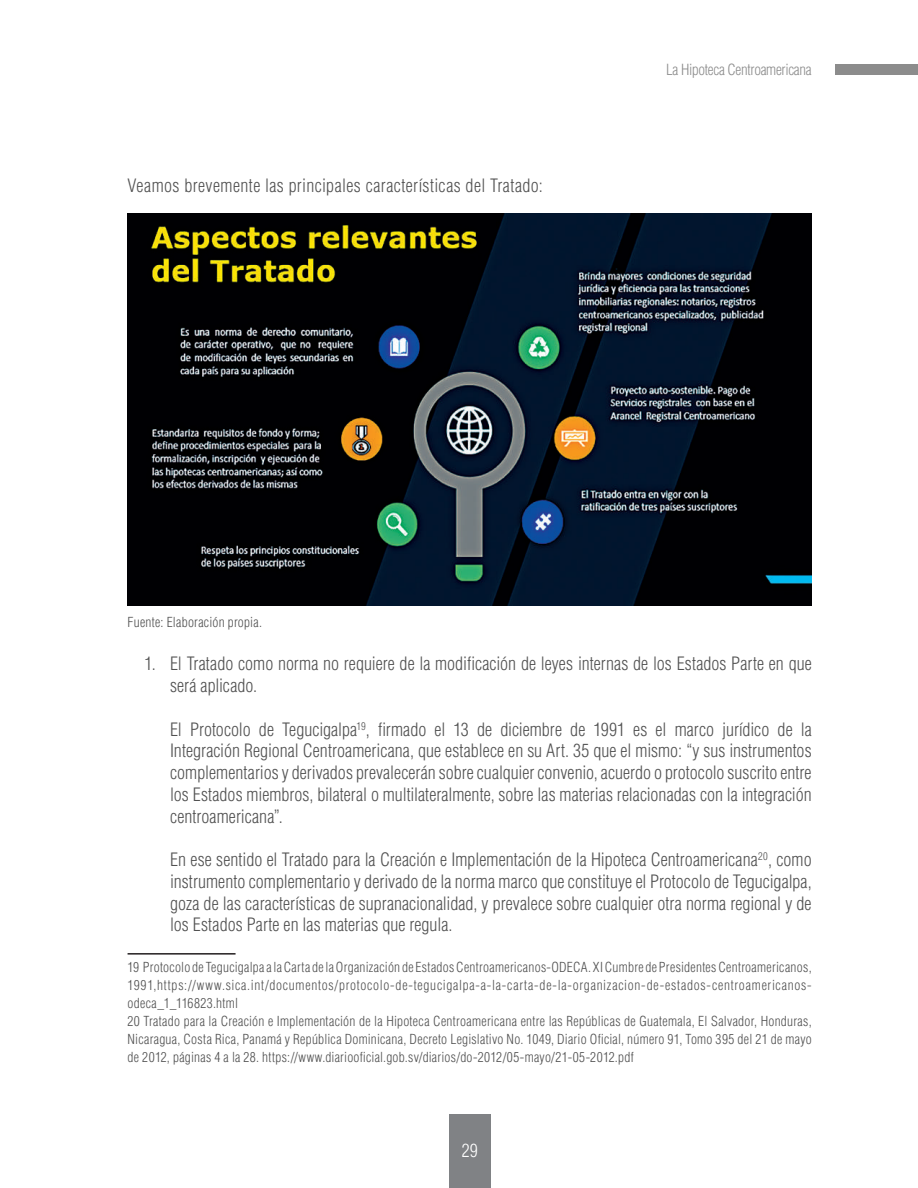
<style>
.page{position:relative;width:918px;height:1188px;background:#fff}
.page>*{position:absolute;margin:0;border:0;box-sizing:border-box;transform-origin:0 0}
.t1{font:300 condensed 18px/21.8px "Helvetica LT Std";letter-spacing:.005em;color:#515151;text-align:justify}
.t2{font:300 condensed 18px "Helvetica LT Std";letter-spacing:.025em;color:#515151}
.t3{font:300 condensed 18px "Helvetica LT Std";color:#fff}
.t4{font:300 condensed 15px "Helvetica LT Std";letter-spacing:-.02em;color:#8c8c8c}
.t5{font:300 condensed 13.5px/18px "Helvetica LT Std";letter-spacing:.025em;color:#515151}
</style>
<div class="page">
<div style="left:835px;top:64px;width:83px;height:11px;background:#8c8c8c"></div>
<hr style="left:128px;top:953px;width:108px;height:2px;background:#231f20">
<img style="left:128px;top:214px;width:684px;height:391px">
<div style="left:449px;top:1114px;width:41px;height:74px;background:#808285"></div>
<p class="t2" style="left:128px;top:174px;width:417px">Veamos brevemente las principales características del Tratado:</p>
<p class="t4" style="left:666px;top:60px;width:147px">La Hipoteca Centroamericana</p>
<p class="t5" style="left:128px;top:613px;width:136px">Fuente: Elaboración propia.</p>
<p class="t1" style="left:170px;top:653px;width:643px;text-indent:-26px">1. El Tratado como norma no requiere de la modificación de leyes internas de los Estados Parte en que será aplicado.</p>
<p class="t1" style="left:170px;top:718px;width:643px">El Protocolo de Tegucigalpa<sup>19</sup>, firmado el 13 de diciembre de 1991 es el marco jurídico de la Integración Regional Centroamericana, que establece en su Art. 35 que el mismo: “y sus instrumentos complementarios y derivados prevalecerán sobre cualquier convenio, acuerdo o protocolo suscrito entre los Estados miembros, bilateral o multilateralmente, sobre las materias relacionadas con la integración centroamericana”.</p>
<p class="t1" style="left:170px;top:849px;width:643px">En ese sentido el Tratado para la Creación e Implementación de la Hipoteca Centroamericana<sup>20</sup>, como instrumento complementario y derivado de la norma marco que constituye el Protocolo de Tegucigalpa, goza de las características de supranacionalidad, y prevalece sobre cualquier otra norma regional y de los Estados Parte en las materias que regula.</p>
<p class="t5" style="left:128px;top:958px;width:686px">19 Protocolo de Tegucigalpa a la Carta de la Organización de Estados Centroamericanos-ODECA. XI Cumbre de Presidentes Centroamericanos, 1991,https://www.sica.int/documentos/protocolo-de-tegucigalpa-a-la-carta-de-la-organizacion-de-estados-centroamericanos&shy;odeca_1_116823.html<br>20 Tratado para la Creación e Implementación de la Hipoteca Centroamericana entre las Repúblicas de Guatemala, El Salvador, Honduras, Nicaragua, Costa Rica, Panamá y República Dominicana, Decreto Legislativo No. 1049, Diario Oficial, número 91, Tomo 395 del 21 de mayo de 2012, páginas 4 a la 28. https://www.diariooficial.gob.sv/diarios/do-2012/05-mayo/21-05-2012.pdf</p>
<p class="t3" style="left:462px;top:1139px;width:17px">29</p>
</div>
